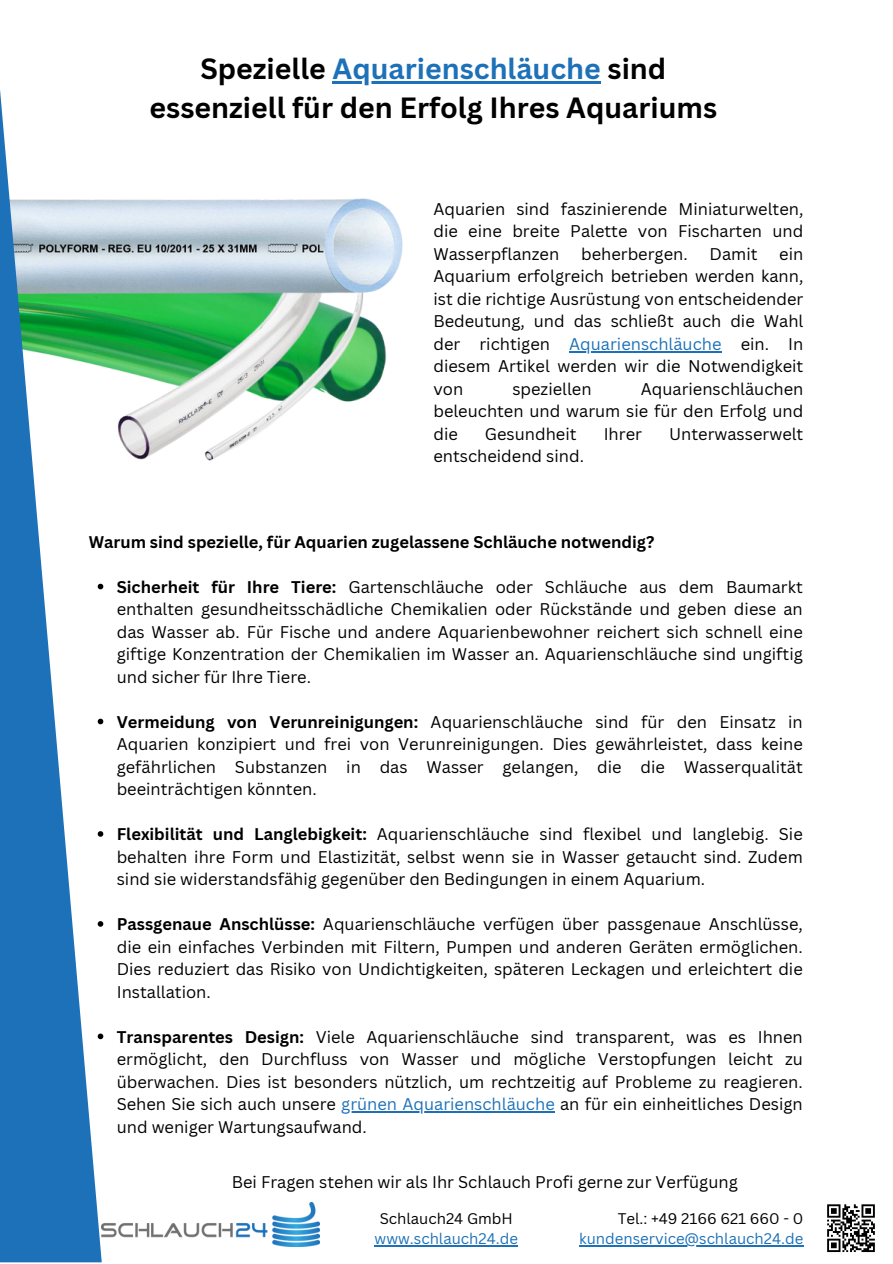
<style>
.page{position:relative;width:893px;height:1264px;background:#fff}
.page>*{position:absolute;margin:0;border:0;box-sizing:border-box;transform-origin:0 0}
.t1{font:700 28.5px "Canva Sans";color:#000}
.t2{font:700 28.5px "Canva Sans";color:#1d71b8}
.t3{font:16.5px/22.5px "Canva Sans";color:#000;text-align:justify}
.t4{font:700 16.5px "Canva Sans";color:#000}
.t5{font:15px "Canva Sans";color:#1d71b8}
.t6{font:15px "Canva Sans";color:#000}
.s1{color:#000}
.s2{color:#1d71b8}
.s3{font-weight:700}
</style>
<div class="page">
<img style="left:102px;top:1202px;width:218px;height:44px">
<img style="left:102px;top:198px;width:301px;height:263px">
<svg style="left:0;top:90px;width:102px;height:1172px"></svg>
<hr style="left:579px;top:1244px;width:224px;height:2px;background:#1d71b8">
<hr style="left:374px;top:1244px;width:144px;height:2px;background:#1d71b8">
<svg style="left:98px;top:583px;width:5px;height:6px"></svg>
<svg style="left:98px;top:718px;width:5px;height:6px"></svg>
<svg style="left:98px;top:831px;width:5px;height:5px"></svg>
<svg style="left:98px;top:921px;width:5px;height:5px"></svg>
<svg style="left:98px;top:1033px;width:5px;height:6px"></svg>
<hr style="left:341px;top:1111px;width:213px;height:1px;background:#1d71b8">
<hr style="left:332px;top:81px;width:268px;height:3px;background:#1d71b8">
<hr style="left:569px;top:351px;width:152px;height:1px;background:#1d71b8">
<svg style="left:827px;top:1204px;width:47px;height:47px"></svg>
<p class="t2" style="left:200px;top:49px;width:467px"><span class="s1">Spezielle</span> Aquarienschläuche <span class="s1">sind</span></p>
<p class="t1" style="left:150px;top:88px;width:569px">essenziell für den Erfolg Ihres Aquariums</p>
<p class="t3" style="left:433px;top:197px;width:371px">Aquarien sind faszinierende Miniaturwelten, die eine breite Palette von Fischarten und Wasserpflanzen</p>
<p class="t3" style="left:433px;top:242px;width:371px;text-indent:346px">ein Aquarium erfolgreich betrieben werden kann, ist die richtige Ausrüstung von entscheidender Bedeutung, und das schließt auch die Wahl der richtigen <span class="s2">Aquarienschläuche</span> ein. In diesem Artikel werden wir die Notwendigkeit von</p>
<p class="t3" style="left:581px;top:242px;width:108px">beherbergen.</p>
<p class="t3" style="left:709px;top:242px;width:49px">Damit</p>
<p class="t3" style="left:433px;top:377px;width:371px;text-indent:207px">Aquarienschläuchen beleuchten und warum sie für den Erfolg und die</p>
<p class="t3" style="left:512px;top:377px;width:81px">speziellen</p>
<p class="t3" style="left:485px;top:422px;width:93px">Gesundheit</p>
<p class="t3" style="left:603px;top:422px;width:40px">Ihrer</p>
<p class="t3" style="left:669px;top:422px;width:136px">Unterwasserwelt</p>
<p class="t3" style="left:433px;top:445px;width:152px">entscheidend sind.</p>
<p class="t4" style="left:89px;top:530px;width:567px">Warum sind spezielle, für Aquarien zugelassene Schläuche notwendig?</p>
<p class="t3" style="left:117px;top:575px;width:687px"><span class="s3">Sicherheit für Ihre Tiere:</span> Gartenschläuche oder Schläuche aus dem Baumarkt enthalten gesundheitsschädliche Chemikalien oder Rückstände und geben diese an das Wasser ab. Für Fische und andere Aquarienbewohner reichert sich schnell eine giftige Konzentration der Chemikalien im Wasser an. Aquarienschläuche sind ungiftig und sicher für Ihre Tiere.</p>
<p class="t3" style="left:117px;top:710px;width:687px"><span class="s3">Vermeidung von Verunreinigungen:</span> Aquarienschläuche sind für den Einsatz in Aquarien konzipiert und frei von Verunreinigungen. Dies gewährleistet, dass keine gefährlichen Substanzen in das Wasser gelangen, die die Wasserqualität beeinträchtigen könnten.</p>
<p class="t3" style="left:117px;top:822px;width:687px"><span class="s3">Flexibilität und Langlebigkeit:</span> Aquarienschläuche sind flexibel und langlebig. Sie behalten ihre Form und Elastizität, selbst wenn sie in Wasser getaucht sind. Zudem sind sie widerstandsfähig gegenüber den Bedingungen in einem Aquarium.</p>
<p class="t3" style="left:117px;top:912px;width:687px"><span class="s3">Passgenaue Anschlüsse:</span> Aquarienschläuche verfügen über passgenaue Anschlüsse, die ein einfaches Verbinden mit Filtern, Pumpen und anderen Geräten ermöglichen.<br>Dies reduziert das Risiko von Undichtigkeiten, späteren Leckagen und erleichtert die Installation.</p>
<p class="t3" style="left:117px;top:1024px;width:687px"><span class="s3">Transparentes Design:</span> Viele Aquarienschläuche sind transparent, was es Ihnen ermöglicht, den Durchfluss von Wasser und mögliche Verstopfungen leicht zu überwachen. Dies ist besonders nützlich, um rechtzeitig auf Probleme zu reagieren.<br>Sehen Sie sich auch unsere <span class="s2">grünen Aquarienschläuche</span> an für ein einheitliches Design und weniger Wartungsaufwand.</p>
<p class="t3" style="left:232px;top:1170px;width:507px">Bei Fragen stehen wir als Ihr Schlauch Profi gerne zur Verfügung</p>
<p class="t6" style="left:380px;top:1207px;width:135px">Schlauch24 GmbH</p>
<p class="t5" style="left:374px;top:1227px;width:145px">www.schlauch24.de</p>
<p class="t6" style="left:617px;top:1207px;width:187px">Tel.: +49 2166 621 660 - 0</p>
<p class="t5" style="left:579px;top:1227px;width:225px">kundenservice@schlauch24.de</p>
</div>
